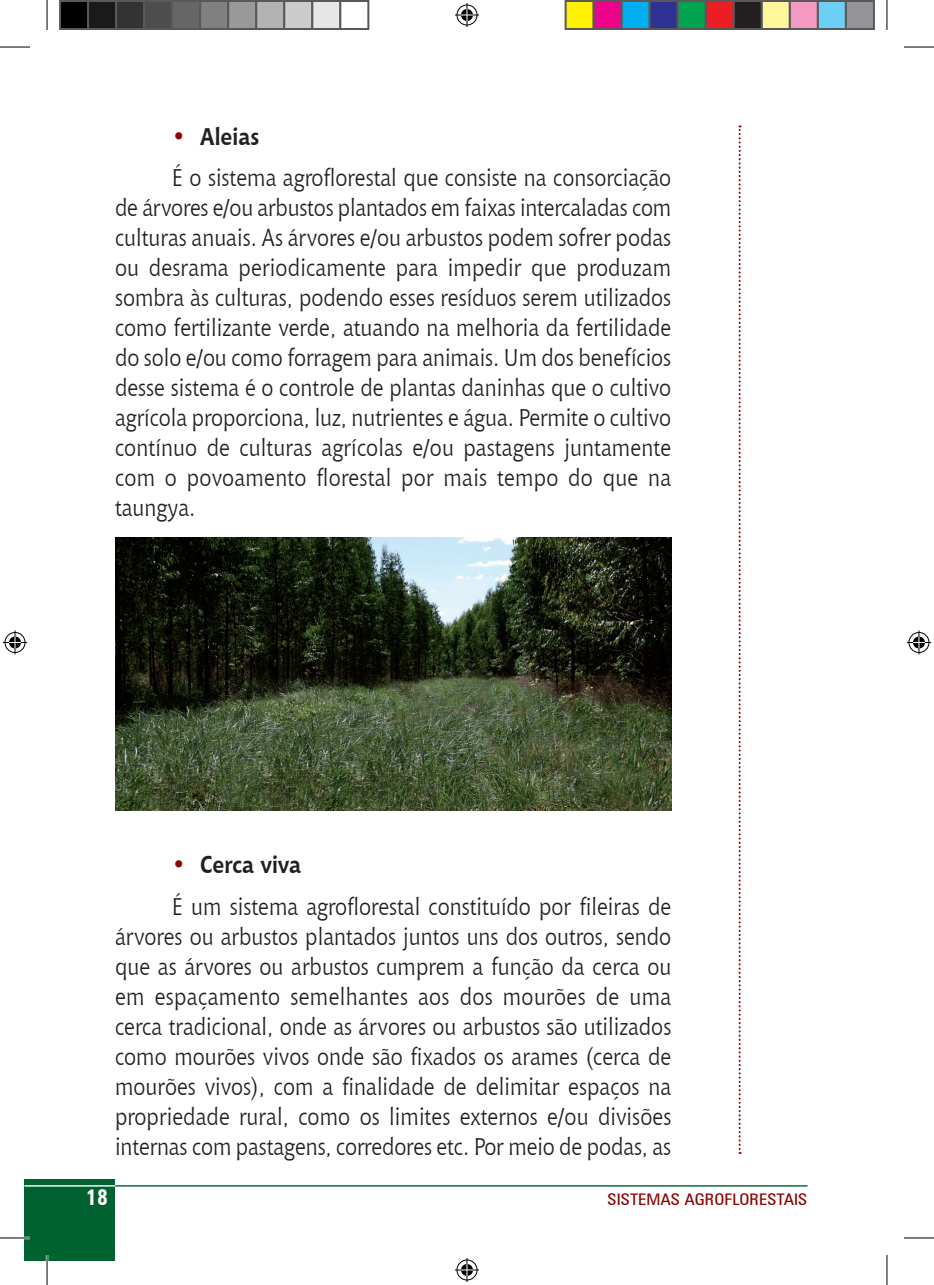
<style>
.page{position:relative;width:934px;height:1285px;background:#fff}
.page>*{position:absolute;margin:0;border:0;box-sizing:border-box;transform-origin:0 0}
.t1{font:24px/30px "Chianti BT";color:#231f20;scale:.9 1}
.t2{font:700 condensed 22px "Zurich BT";color:#fff}
.t3{font:condensed 16px "Zurich BT";color:#8b0202;scale:1.1 1}
.s1{font-weight:700;color:#8b0202}
.s2{font-weight:700}
</style>
<div class="page">
<hr style="left:115px;top:1185px;width:692px;height:1px;background:#00632f">
<svg style="left:738px;top:125px;width:2px;height:1029px"></svg>
<div style="left:24px;top:1179px;width:91px;height:81px;background:#00632f"></div>
<hr style="left:24px;top:1185px;width:91px;height:1px;background:#fff">
<img style="left:115px;top:537px;width:556px;height:274px">
<hr style="left:0;top:1236px;width:30px;height:3px;background:#fff">
<hr style="left:46px;top:1255px;width:2px;height:30px;background:#fff">
<hr style="left:0;top:47px;width:30px;height:1px;background:#000">
<hr style="left:903px;top:47px;width:30px;height:1px;background:#000">
<hr style="left:0;top:1237px;width:30px;height:1px;background:#000">
<hr style="left:903px;top:1237px;width:30px;height:1px;background:#000">
<hr style="left:47px;top:0;width:1px;height:30px;background:#000">
<hr style="left:47px;top:1255px;width:1px;height:30px;background:#000">
<hr style="left:886px;top:0;width:1px;height:30px;background:#000">
<hr style="left:886px;top:1255px;width:1px;height:30px;background:#000">
<svg style="left:455px;top:3px;width:24px;height:24px"></svg>
<svg style="left:455px;top:1258px;width:24px;height:24px"></svg>
<svg style="left:3px;top:630px;width:24px;height:24px"></svg>
<svg style="left:907px;top:630px;width:23px;height:24px"></svg>
<div style="left:60px;top:1px;width:28px;height:28px;background:#000"></div>
<div style="left:59px;top:0;width:30px;height:30px;border:2px solid #595959"></div>
<div style="left:88px;top:1px;width:28px;height:28px;background:#1a1a1a"></div>
<div style="left:87px;top:0;width:30px;height:30px;border:2px solid #595959"></div>
<div style="left:116px;top:1px;width:28px;height:28px;background:#333"></div>
<div style="left:115px;top:0;width:30px;height:30px;border:2px solid #595959"></div>
<div style="left:144px;top:1px;width:28px;height:28px;background:#4d4d4d"></div>
<div style="left:143px;top:0;width:30px;height:30px;border:2px solid #595959"></div>
<div style="left:172px;top:1px;width:28px;height:28px;background:#666"></div>
<div style="left:171px;top:0;width:30px;height:30px;border:2px solid #595959"></div>
<div style="left:200px;top:1px;width:28px;height:28px;background:#808080"></div>
<div style="left:199px;top:0;width:30px;height:30px;border:2px solid #595959"></div>
<div style="left:228px;top:1px;width:28px;height:28px;background:#999"></div>
<div style="left:227px;top:0;width:30px;height:30px;border:2px solid #595959"></div>
<div style="left:256px;top:1px;width:28px;height:28px;background:#b3b3b3"></div>
<div style="left:255px;top:0;width:30px;height:30px;border:2px solid #595959"></div>
<div style="left:284px;top:1px;width:28px;height:28px;background:#ccc"></div>
<div style="left:283px;top:0;width:30px;height:30px;border:2px solid #595959"></div>
<div style="left:312px;top:1px;width:28px;height:28px;background:#e6e6e6"></div>
<div style="left:311px;top:0;width:30px;height:30px;border:2px solid #595959"></div>
<div style="left:339px;top:0;width:30px;height:30px;border:2px solid #595959"></div>
<div style="left:565px;top:1px;width:28px;height:28px;background:#fff101"></div>
<div style="left:564px;top:0;width:30px;height:30px;border:2px solid #595959"></div>
<div style="left:593px;top:1px;width:28px;height:28px;background:#ed028c"></div>
<div style="left:592px;top:0;width:30px;height:30px;border:2px solid #595959"></div>
<div style="left:621px;top:1px;width:28px;height:28px;background:#00aeef"></div>
<div style="left:620px;top:0;width:30px;height:30px;border:2px solid #595959"></div>
<div style="left:649px;top:1px;width:28px;height:28px;background:#2e3092"></div>
<div style="left:648px;top:0;width:30px;height:30px;border:2px solid #595959"></div>
<div style="left:677px;top:1px;width:28px;height:28px;background:#00a54f"></div>
<div style="left:676px;top:0;width:30px;height:30px;border:2px solid #595959"></div>
<div style="left:705px;top:1px;width:28px;height:28px;background:#ee1d23"></div>
<div style="left:704px;top:0;width:30px;height:30px;border:2px solid #595959"></div>
<div style="left:733px;top:1px;width:28px;height:28px;background:#231f20"></div>
<div style="left:732px;top:0;width:30px;height:30px;border:2px solid #595959"></div>
<div style="left:761px;top:1px;width:28px;height:28px;background:#fff79a"></div>
<div style="left:760px;top:0;width:30px;height:30px;border:2px solid #595959"></div>
<div style="left:789px;top:1px;width:28px;height:28px;background:#f499c2"></div>
<div style="left:788px;top:0;width:30px;height:30px;border:2px solid #595959"></div>
<div style="left:817px;top:1px;width:28px;height:28px;background:#6bcff6"></div>
<div style="left:816px;top:0;width:30px;height:30px;border:2px solid #595959"></div>
<div style="left:845px;top:1px;width:28px;height:28px;background:#939598"></div>
<div style="left:844px;top:0;width:30px;height:30px;border:2px solid #595959"></div>
<p class="t1" style="left:172px;top:115px;width:556px;line-height:41.4px"><span class="s1">•</span> <span class="s2">Aleias<br></span>É o sistema agroflorestal que consiste na consorciação</p>
<p class="t1" style="left:115px;top:192px;width:619px;text-align:justify">de árvores e/ou arbustos plantados em faixas intercaladas com culturas anuais. As árvores e/ou arbustos podem sofrer podas ou desrama periodicamente para impedir que produzam sombra às culturas, podendo esses resíduos serem utilizados como fertilizante verde, atuando na melhoria da fertilidade do solo e/ou como forragem para animais. Um dos benefícios desse sistema é o controle de plantas daninhas que o cultivo agrícola proporciona, luz, nutrientes e água. Permite o cultivo contínuo de culturas agrícolas e/ou pastagens juntamente com o povoamento florestal por mais tempo do que na taungya.</p>
<p class="t1" style="left:172px;top:843px;width:556px;line-height:41.4px"><span class="s1">•</span> <span class="s2">Cerca viva<br></span>É um sistema agroflorestal constituído por fileiras de</p>
<p class="t1" style="left:115px;top:920px;width:619px;text-align:justify">árvores ou arbustos plantados juntos uns dos outros, sendo que as árvores ou arbustos cumprem a função da cerca ou em espaçamento semelhantes aos dos mourões de uma cerca tradicional, onde as árvores ou arbustos são utilizados como mourões vivos onde são fixados os arames (cerca de mourões vivos), com a finalidade de delimitar espaços na propriedade rural, como os limites externos e/ou divisões internas com pastagens, corredores etc. Por meio de podas, as</p>
<p class="t2" style="left:86px;top:1184px;width:23px">18</p>
<p class="t3" style="left:607px;top:1189px;width:183px">SISTEMAS AGROFLORESTAIS</p>
</div>
